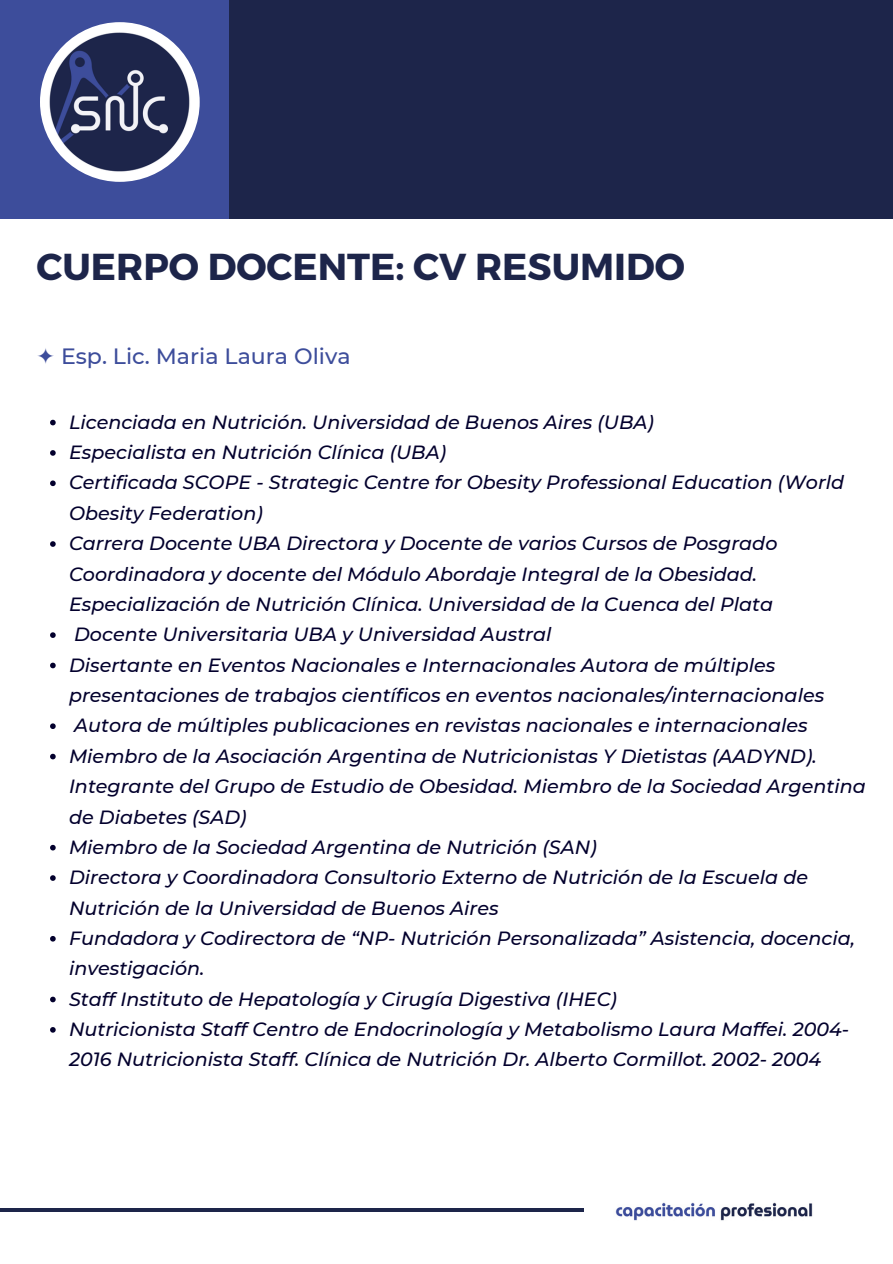
<style>
.page{position:relative;width:893px;height:1264px;background:#fff}
.page>*{position:absolute;margin:0;border:0;box-sizing:border-box;transform-origin:0 0}
.t1{font:700 37.5px "Montserrat";color:#1d254a}
.t2{font:500 22.05px "Montserrat";color:#3d4d9b}
.t3{font:italic 500 19.05px/30.3px "Montserrat";color:#03002d}
.s1{font-family:"DejaVu Sans";font-weight:400}
</style>
<div class="page">
<div style="left:0;top:0;width:243px;height:219px;background:#3d4d9b"></div>
<div style="left:229px;top:0;width:663px;height:219px;background:#1d254a"></div>
<hr style="left:0;top:1208px;width:583px;height:3px;background:#1d254a">
<img style="left:40px;top:22px;width:160px;height:160px;border-radius:50%">
<img style="left:615px;top:1202px;width:198px;height:19px">
<svg style="left:50px;top:420px;width:6px;height:5px"></svg>
<svg style="left:50px;top:450px;width:6px;height:6px"></svg>
<svg style="left:50px;top:480px;width:6px;height:6px"></svg>
<svg style="left:50px;top:541px;width:6px;height:6px"></svg>
<svg style="left:50px;top:632px;width:6px;height:6px"></svg>
<svg style="left:50px;top:662px;width:6px;height:6px"></svg>
<svg style="left:50px;top:723px;width:6px;height:6px"></svg>
<svg style="left:50px;top:753px;width:6px;height:6px"></svg>
<svg style="left:50px;top:844px;width:6px;height:6px"></svg>
<svg style="left:50px;top:875px;width:6px;height:5px"></svg>
<svg style="left:50px;top:936px;width:6px;height:5px"></svg>
<svg style="left:50px;top:996px;width:6px;height:6px"></svg>
<svg style="left:50px;top:1027px;width:6px;height:5px"></svg>
<p class="t1" style="left:37px;top:242px;width:650px">CUERPO DOCENTE: CV RESUMIDO</p>
<p class="t2" style="left:37px;top:342px;width:315px"><span class="s1">✦</span> Esp. Lic. Maria Laura Oliva</p>
<p class="t3" style="left:69px;top:407px;width:586px">Licenciada en Nutrición. Universidad de Buenos Aires (UBA)</p>
<p class="t3" style="left:69px;top:437px;width:378px">Especialista en Nutrición Clínica (UBA)</p>
<p class="t3" style="left:69px;top:467px;width:776px">Certificada SCOPE - Strategic Centre for Obesity Professional Education (World<br>Obesity Federation)</p>
<p class="t3" style="left:69px;top:528px;width:709px">Carrera Docente UBA Directora y Docente de varios Cursos de Posgrado<br>Coordinadora y docente del Módulo Abordaje Integral de la Obesidad.<br>Especialización de Nutrición Clínica. Universidad de la Cuenca del Plata</p>
<p class="t3" style="left:74px;top:619px;width:479px">Docente Universitaria UBA y Universidad Austral</p>
<p class="t3" style="left:69px;top:649px;width:756px">Disertante en Eventos Nacionales e Internacionales Autora de múltiples presentaciones de trabajos científicos en eventos nacionales/internacionales</p>
<p class="t3" style="left:74px;top:710px;width:735px">Autora de múltiples publicaciones en revistas nacionales e internacionales</p>
<p class="t3" style="left:69px;top:740px;width:798px">Miembro de la Asociación Argentina de Nutricionistas Y Dietistas (AADYND).<br>Integrante del Grupo de Estudio de Obesidad. Miembro de la Sociedad Argentina de Diabetes (SAD)</p>
<p class="t3" style="left:69px;top:831px;width:529px">Miembro de la Sociedad Argentina de Nutrición (SAN)</p>
<p class="t3" style="left:69px;top:862px;width:740px">Directora y Coordinadora Consultorio Externo de Nutrición de la Escuela de<br>Nutrición de la Universidad de Buenos Aires</p>
<p class="t3" style="left:69px;top:923px;width:787px">Fundadora y Codirectora de “NP- Nutrición Personalizada” Asistencia, docencia, investigación.</p>
<p class="t3" style="left:69px;top:983px;width:549px">Staff Instituto de Hepatología y Cirugía Digestiva (IHEC)</p>
<p class="t3" style="left:69px;top:1014px;width:781px">Nutricionista Staff Centro de Endocrinología y Metabolismo Laura Maffei. 2004-<br>2016 Nutricionista Staff. Clínica de Nutrición Dr. Alberto Cormillot. 2002- 2004</p>
</div>
